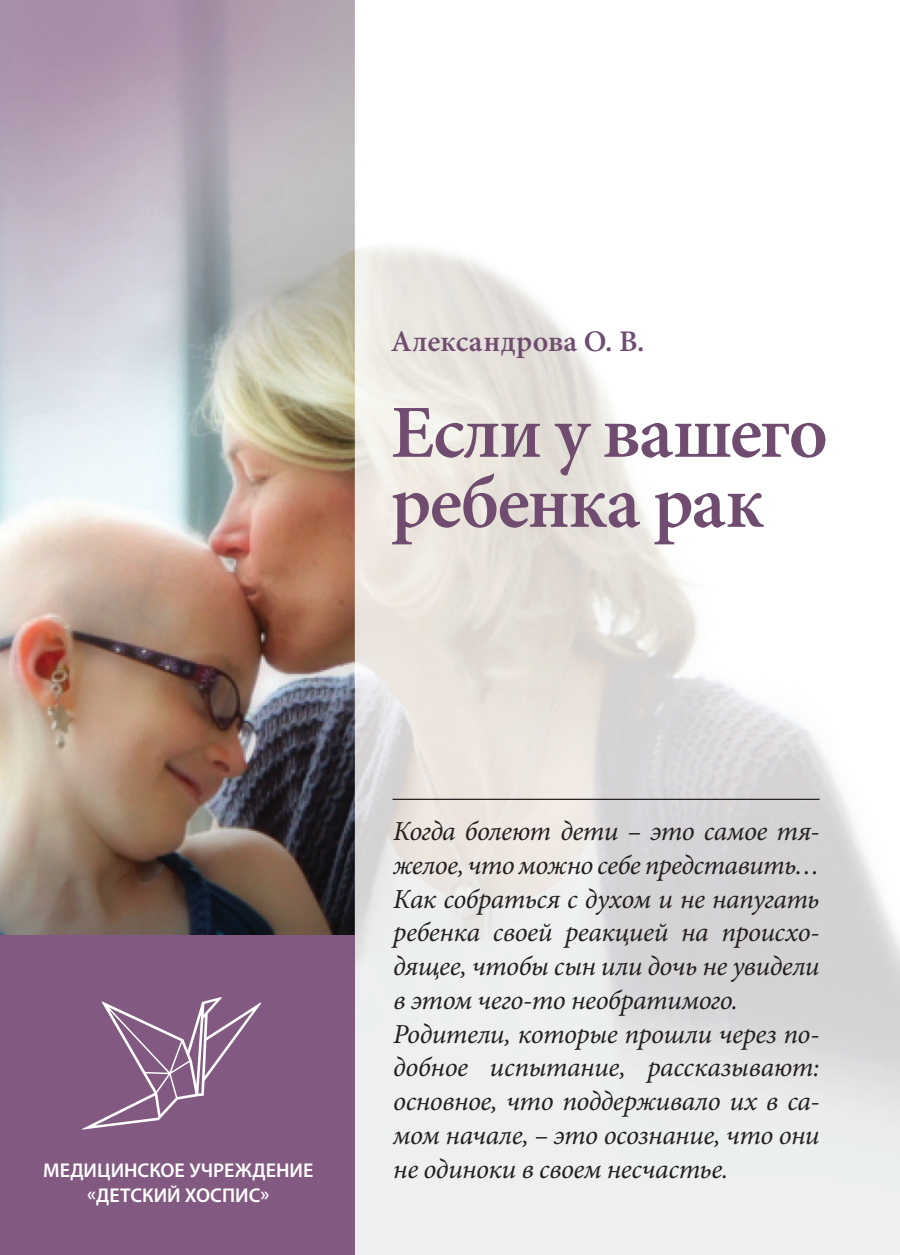
<style>
.page{position:relative;width:900px;height:1255px;background:#fff}
.page>*{position:absolute;margin:0;border:0;box-sizing:border-box;transform-origin:0 0}
.zagolov{font:600 75px/70px "Minion Pro";letter-spacing:-.02em;color:#704d70}
.zagolov-2{font:600 30px "Minion Pro";letter-spacing:.01em;color:#704d70}
.text_oblozh{font:italic 27.5px/33.8px "Minion Pro";letter-spacing:-.02em;color:#231f20;text-align:justify}
.zagolovki_copy{font:600 20px "Myriad Pro";color:#fff}
</style>
<div class="page">
<img style="left:0;top:0;width:900px;height:1254px">
<div style="left:0;top:935px;width:355px;height:319px;background:#825a81"></div>
<hr style="left:392px;top:798px;width:428px;height:2px;background:#231f20">
<svg style="left:82px;top:997px;width:179px;height:132px"></svg>
<p class="zagolov-2" style="left:391px;top:320px;width:255px">Александрова О. В.</p>
<p class="zagolov" style="left:391px;top:397px;width:438px">Если у вашего ребенка рак</p>
<p class="zagolovki_copy" style="left:43px;top:1157px;width:272px">МЕДИЦИНСКОЕ УЧРЕЖДЕНИЕ</p>
<p class="zagolovki_copy" style="left:87px;top:1182px;width:184px">«ДЕТСКИЙ ХОСПИС»</p>
<p class="text_oblozh" style="left:393px;top:814px;width:428px">Когда болеют дети – это самое тя&shy;желое, что можно себе представить…</p>
<p class="text_oblozh" style="left:393px;top:881px;width:428px">Как собраться с духом и не напугать ребенка своей реакцией на происхо&shy;дящее, чтобы сын или дочь не увидели в этом чего-то необратимого.</p>
<p class="text_oblozh" style="left:393px;top:1016px;width:428px">Родители, которые прошли через по&shy;добное испытание, рассказывают: основное, что поддерживало их в са&shy;мом начале, – это осознание, что они не одиноки в своем несчастье.</p>
</div>
